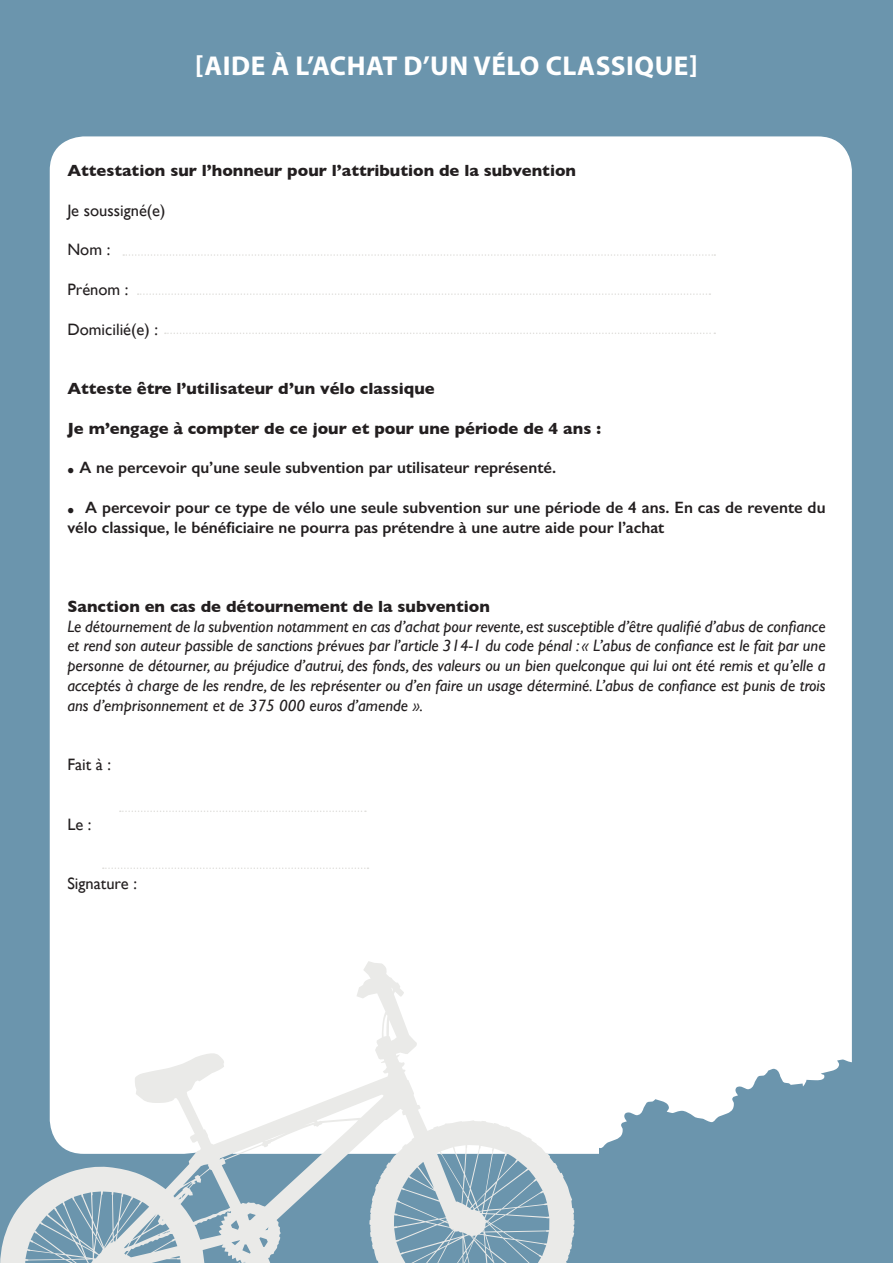
<style>
.page{position:relative;width:893px;height:1263px;background:#6b95ad}
.page>*{position:absolute;margin:0;border:0;box-sizing:border-box;transform-origin:0 0}
.t1{font:700 27.3px "Myriad Pro";letter-spacing:.02em;color:#fff}
.t2{font:italic 16.5px/19.8px "Gill Sans";color:#231f20;text-align:justify}
.t3{font:600 16.5px/19.8px "Gill Sans";color:#231f20}
.t4{font:700 16.5px "Gill Sans";color:#231f20}
.t5{font:16.5px "Gill Sans";color:#231f20}
.s1{font-weight:800}
</style>
<div class="page">
<div style="left:50px;top:136px;width:802px;height:1018px;background:#fff;border-radius:34px"></div>
<svg style="left:123px;top:254px;width:592px;height:2px"></svg>
<svg style="left:138px;top:293px;width:572px;height:2px"></svg>
<svg style="left:165px;top:333px;width:550px;height:1px"></svg>
<svg style="left:103px;top:867px;width:265px;height:2px"></svg>
<svg style="left:120px;top:810px;width:246px;height:2px"></svg>
<svg style="left:574px;top:1052px;width:278px;height:176px;fill:#6b95ad"></svg>
<svg style="left:0;top:961px;width:574px;height:302px"></svg>
<p class="t1" style="left:195px;top:48px;width:504px">[AIDE À L’ACHAT D’UN VÉLO CLASSIQUE]</p>
<p class="t4" style="left:67px;top:158px;width:510px">Attestation sur l’honneur pour l’attribution de la subvention</p>
<p class="t5" style="left:67px;top:200px;width:100px">Je soussigné(e)</p>
<p class="t5" style="left:67px;top:240px;width:44px">Nom :</p>
<p class="t5" style="left:67px;top:280px;width:63px">Prénom :</p>
<p class="t5" style="left:67px;top:319px;width:92px">Domicilié(e) :</p>
<p class="t4" style="left:67px;top:375px;width:369px">Atteste être l’utilisateur d’un vélo classique</p>
<p class="t4" style="left:67px;top:415px;width:535px">Je m’engage à compter de ce jour et pour une période de 4 ans :</p>
<p class="t3" style="left:67px;top:458px;width:490px"><span class="s1">.</span> A ne percevoir qu’une seule subvention par utilisateur représenté.</p>
<p class="t3" style="left:67px;top:497px;width:760px"><span class="s1">.</span> A percevoir pour ce type de vélo une seule subvention sur une période de 4 ans. En cas de revente du vélo classique, le bénéficiaire ne pourra pas prétendre à une autre aide pour l’achat</p>
<p class="t4" style="left:67px;top:593px;width:424px">Sanction en cas de détournement de la subvention</p>
<p class="t2" style="left:67px;top:616px;width:760px">Le détournement de la subvention notamment en cas d’achat pour revente, est susceptible d’être qualifié d’abus de confiance et rend son auteur passible de sanctions prévues par l’article 314-1 du code pénal : « L’abus de confiance est le fait par une personne de détourner, au préjudice d’autrui, des fonds, des valeurs ou un bien quelconque qui lui ont été remis et qu’elle a acceptés à charge de les rendre, de les représenter ou d’en faire un usage déterminé. L’abus de confiance est punis de trois ans d’emprisonnement et de 375 000 euros d’amende ».</p>
<p class="t5" style="left:67px;top:755px;width:45px">Fait à :</p>
<p class="t5" style="left:67px;top:814px;width:26px">Le :</p>
<p class="t5" style="left:67px;top:874px;width:71px">Signature :</p>
</div>
